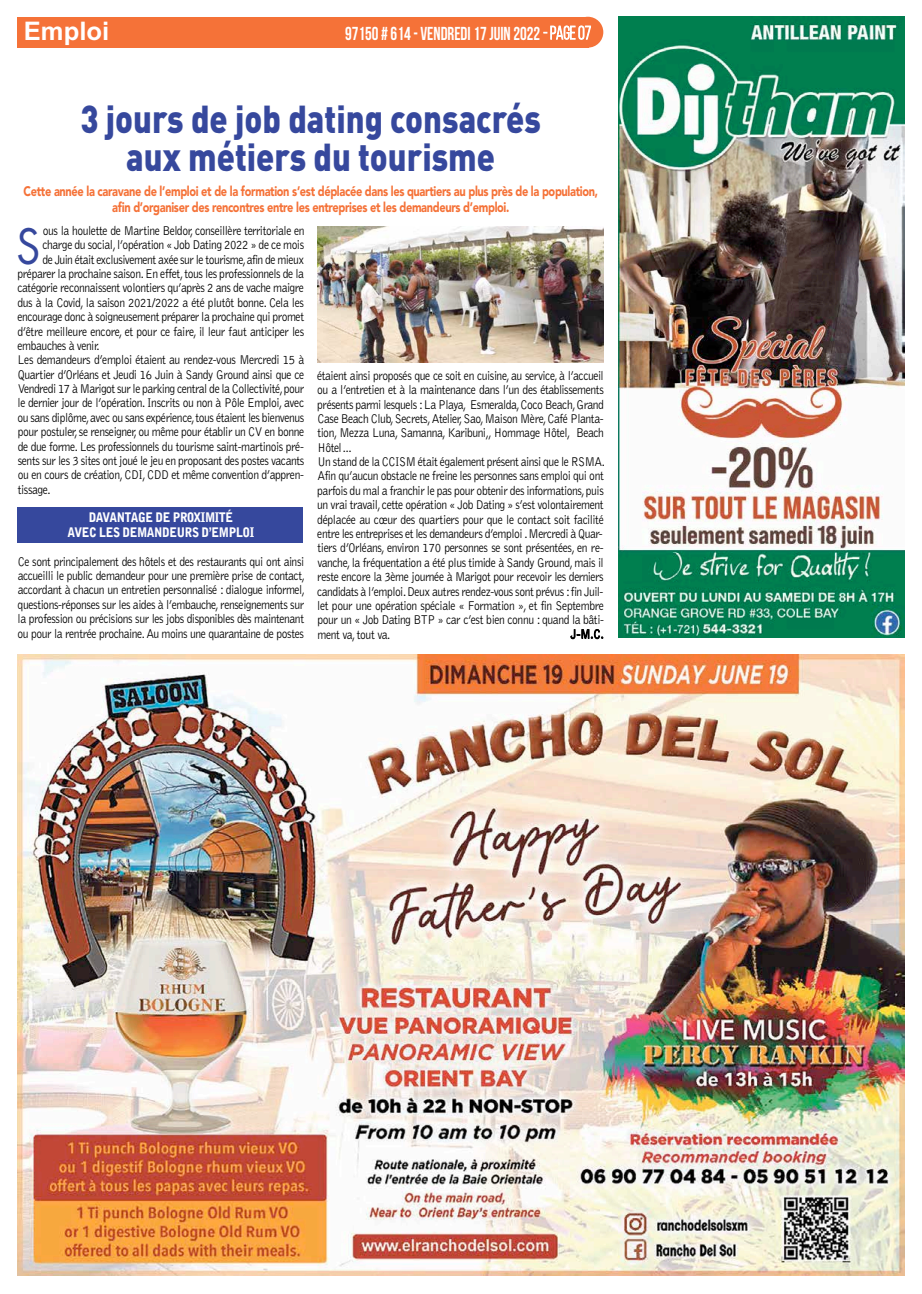
<style>
.page{position:relative;width:922px;height:1294px;background:#fff}
.page>*{position:absolute;margin:0;border:0;box-sizing:border-box;transform-origin:0 0}
.t1{font:47.38px "Futura";color:#36489d;scale:.9 1}
.t2{font:900 38.38px/38.4px "DIN Pro";color:#36489d;text-align:center;scale:.85 1}
.t3{font:700 25.62px "Arial";color:#fff}
.t4{font:700 18.75px "Bebas Neue";color:#fff;scale:.9 1}
.t5{font:900 13.75px/15.6px "Avenir";letter-spacing:-.03em;color:#f57238;text-align:center;scale:.8 1}
.t6{font:300 13.12px/14.4px "Bell Gothic";letter-spacing:-.035em;color:#000;text-align:justify;scale:.88 1}
.t7{font:900 13.12px/14.4px "Bell Gothic";letter-spacing:-.035em;color:#fff;text-align:center;scale:.88 1}
.s1{font-weight:400}
</style>
<div class="page">
<div style="left:18px;top:507px;width:285px;height:36px;background:#36489d"></div>
<img style="left:618px;top:17px;width:286px;height:620px">
<img style="left:18px;top:655px;width:886px;height:620px">
<svg style="left:570px;top:629px;width:33px;height:11px"></svg>
<div style="left:18px;top:17px;width:571px;height:31px;background:#f57238"></div>
<div style="left:572px;top:17px;width:31px;height:31px;background:#f57238;border-radius:50%"></div>
<svg style="left:543px;top:25px;width:48px;height:15px"></svg>
<img style="left:317px;top:226px;width:286px;height:136px">
<h3 class="t3" style="left:24px;top:14px;width:87px">Emploi</h3>
<h3 class="t4" style="left:345px;top:23px;width:275px">97150 # 614- VENDREDI17juin 2022 <span class="s1">-Page07</span></h3>
<h2 class="t2" style="left:80px;top:95px;width:543px">3 jours de job dating consacrés aux métiers du tourisme</h2>
<p class="t5" style="left:24px;top:183px;width:719px">Cette année la caravane de l’emploi et de la formation s’est déplacée dans les quartiers au plus près de la population, afin d’organiser des rencontres entre les entreprises et les demandeurs d’emploi.</p>
<h1 class="t1" style="left:17px;top:216px;width:28px">S</h1>
<p class="t6" style="left:43px;top:224px;width:299px">ous la houlette de Martine Beldor, conseillère territoriale en</p>
<p class="t6" style="left:42px;top:238px;width:299px">charge du social,l’opération « Job Dating 2022 » de ce mois</p>
<p class="t6" style="left:42px;top:252px;width:299px">de Juin était exclusivement axée sur le tourisme,afin de mieux</p>
<p class="t6" style="left:18px;top:267px;width:327px">préparer la prochaine saison.En effet,tous les professionnels de la</p>
<p class="t6" style="left:17px;top:281px;width:327px">catégorie reconnaissent volontiers qu’après 2 ans de vache maigre</p>
<p class="t6" style="left:17px;top:295px;width:327px">dus à la Covid, la saison 2021/2022 a été plutôt bonne. Cela les</p>
<p class="t6" style="left:17px;top:310px;width:327px">encourage donc à soigneusement préparer la prochaine qui promet</p>
<p class="t6" style="left:18px;top:324px;width:327px">d’être meilleure encore, et pour ce faire, il leur faut anticiper les</p>
<p class="t6" style="left:18px;top:339px;width:95px">embauches à venir.</p>
<p class="t6" style="left:18px;top:353px;width:327px">Les demandeurs d’emploi étaient au rendez-vous Mercredi 15 à</p>
<p class="t6" style="left:18px;top:367px;width:327px">Quartier d’Orléans et Jeudi 16 Juin à Sandy Ground ainsi que ce</p>
<p class="t6" style="left:18px;top:382px;width:327px">Vendredi 17 à Marigot sur le parking central de la Collectivité,pour</p>
<p class="t6" style="left:18px;top:396px;width:327px">le dernier jour de l’opération. Inscrits ou non à Pôle Emploi, avec</p>
<p class="t6" style="left:18px;top:410px;width:327px">ou sans diplôme,avec ou sans expérience,tous étaient les bienvenus</p>
<p class="t6" style="left:18px;top:425px;width:327px">pour postuler,se renseigner,ou même pour établir un CV en bonne</p>
<p class="t6" style="left:18px;top:439px;width:326px">de due forme. Les professionnels du tourisme saint-martinois pré-</p>
<p class="t6" style="left:18px;top:454px;width:327px">sents sur les 3 sites ont joué le jeu en proposant des postes vacants</p>
<p class="t6" style="left:18px;top:468px;width:326px">ou en cours de création, CDI, CDD et même convention d’appren-</p>
<p class="t6" style="left:18px;top:482px;width:39px">tissage.</p>
<p class="t7" style="left:67px;top:510px;width:214px">DAVANTAGE DE PROXIMITÉ<br>AVEC LES DEMANDEURS D’EMPLOI</p>
<p class="t6" style="left:18px;top:554px;width:328px">Ce sont principalement des hôtels et des restaurants qui ont ainsi accueilli le public demandeur pour une première prise de contact, accordant à chacun un entretien personnalisé : dialogue informel, questions-réponses sur les aides à l’embauche, renseignements sur la profession ou précisions sur les jobs disponibles dès maintenant ou pour la rentrée prochaine. Au moins une quarantaine de postes</p>
<p class="t6" style="left:317px;top:368px;width:328px;text-align:left">étaient ainsi proposés que ce soit en cuisine, au service, à l’accueil ou a l’entretien et à la maintenance dans l’un des établissements présents parmi lesquels :La Playa, Esmeralda,Coco Beach,Grand Case Beach Club,Secrets,Atelier,Sao,Maison Mère,Café Planta&shy;tion, Mezza Luna, Samanna, Karibuni,, Hommage Hôtel, Beach Hôtel…<br>Un stand de la CCISM était également présent ainsi que le RSMA.<br>Afin qu’aucun obstacle ne freine les personnes sans emploi qui ont parfois du mal a franchir le pas pour obtenir des informations,puis un vrai travail,cette opération « Job Dating » s’est volontairement déplacée au cœur des quartiers pour que le contact soit facilité entre les entreprises et les demandeurs d’emploi .Mercredi à Quar&shy;tiers d’Orléans, environ 170 personnes se sont présentées, en re&shy;vanche, la fréquentation a été plus timide à Sandy Ground, mais il reste encore la 3ème journée à Marigot pour recevoir les derniers candidats à l’emploi.Deux autres rendez-vous sont prévus :fin Juil&shy;let pour une opération spéciale « Formation », et fin Septembre pour un « Job Dating BTP » car c’est bien connu : quand la bâti&shy;ment va, tout va.</p>
<p class="t6" style="left:570px;top:627px;width:39px">J-M.C.</p>
</div>
